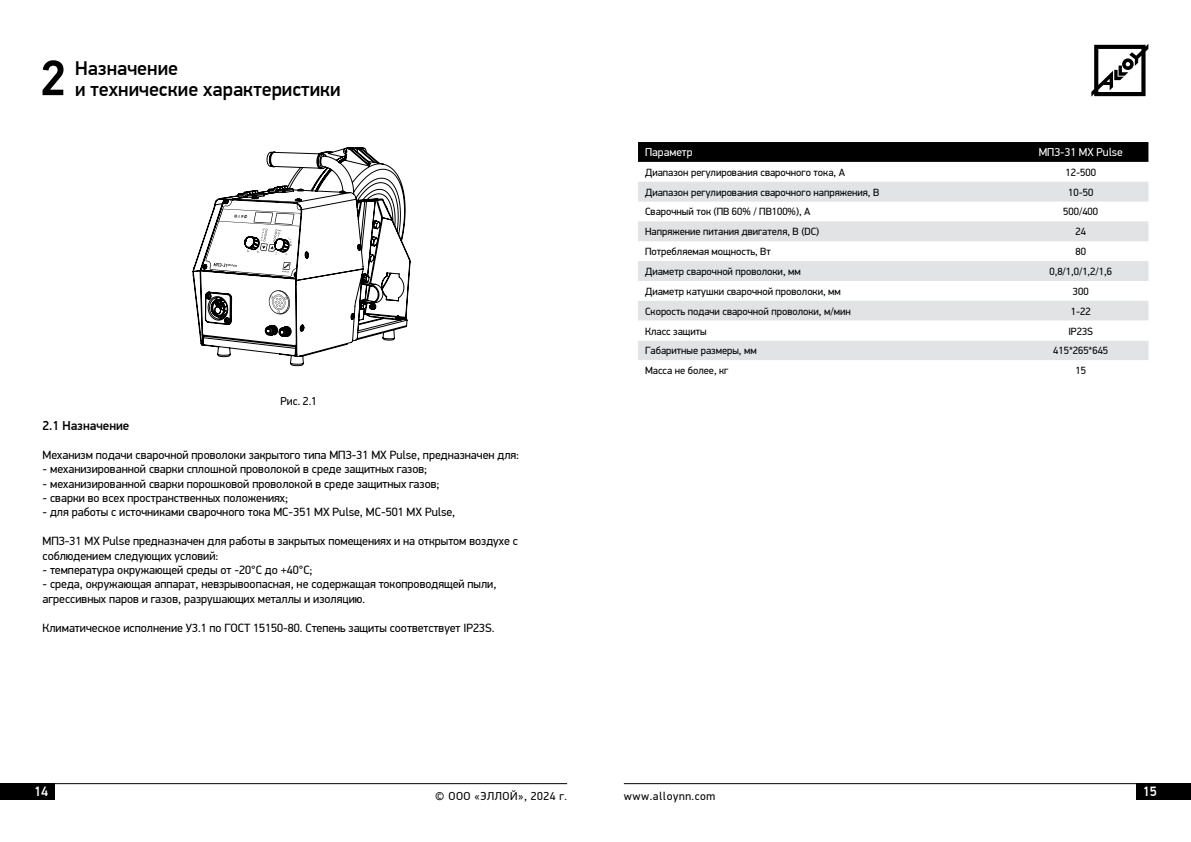
<style>
.page{position:relative;width:1191px;height:842px;background:#fff}
.page>*{position:absolute;margin:0;border:0;box-sizing:border-box;transform-origin:0 0}
.t1{font:500 20px/21px "PF Din Display Pro";color:#000}
.t2{font:500 13.6px "PF Din Display Pro";color:#fff}
.t3{font:500 13px "PF Din Display Pro";color:#000}
.t4{font:12px/14.4px "PF Din Display Pro";color:#000}
.t5{font:11.5px "PF Din Display Pro";letter-spacing:.05em;color:#000}
.t6{font:11.5px "PF Din Display Pro";color:#fff}
.t7{font:10.5px "PF Din Display Pro";color:#000}
</style>
<div class="page">
<svg style="left:1091px;top:44px;width:57px;height:53px"></svg>
<div style="left:1136px;top:783px;width:55px;height:16px;background:#000"></div>
<div style="left:0;top:783px;width:55px;height:16px;background:#000"></div>
<hr style="left:624px;top:783px;width:532px;height:1px;background:#000">
<hr style="left:34px;top:783px;width:533px;height:1px;background:#000">
<svg style="left:43px;top:60px;width:21px;height:35px"></svg>
<div style="left:638px;top:142px;width:510px;height:20px;background:#000"></div>
<div style="left:638px;top:182px;width:510px;height:20px;background:#e1e3e4"></div>
<svg style="left:638px;top:221px;width:510px;height:100px;fill:#e1e3e4"></svg>
<div style="left:638px;top:341px;width:510px;height:19px;background:#e1e3e4"></div>
<svg style="left:192px;top:147px;width:218px;height:219px"></svg>
<svg style="left:205px;top:199px;width:97px;height:138px"></svg>
<h1 class="t1" style="left:75px;top:58px;width:267px">Назначение<br>и технические характеристики</h1>
<p class="t5" style="left:280px;top:394px;width:38px">Рис. 2.1</p>
<p class="t3" style="left:43px;top:418px;width:88px">2.1 Назначение</p>
<p class="t4" style="left:43px;top:448px;width:478px">Механизм подачи сварочной проволоки закрытого типа МПЗ-31 МХ Pulse, предназначен для:</p>
<p class="t4" style="left:43px;top:462px;width:386px">- механизированной сварки сплошной проволокой в среде защитных газов;</p>
<p class="t4" style="left:43px;top:476px;width:398px">- механизированной сварки порошковой проволокой в среде защитных газов;</p>
<p class="t4" style="left:43px;top:491px;width:247px">- сварки во всех пространственных положениях;</p>
<p class="t4" style="left:43px;top:505px;width:414px">- для работы с источниками сварочного тока МС-351 МХ Pulse, МС-501 МХ Pulse,</p>
<p class="t4" style="left:43px;top:534px;width:477px">МПЗ-31 МХ Pulse предназначен для работы в закрытых помещениях и на открытом воздухе с соблюдением следующих условий:</p>
<p class="t4" style="left:43px;top:563px;width:272px">- температура окружающей среды от -20°С до +40°С;</p>
<p class="t4" style="left:43px;top:577px;width:455px">- среда, окружающая аппарат, невзрывоопасная, не содержащая токопроводящей пыли, агрессивных паров и газов, разрушающих металлы и изоляцию.</p>
<p class="t4" style="left:43px;top:620px;width:453px">Климатическое исполнение У3.1 по ГОСТ 15150-80. Степень защиты соответствует IP23S.</p>
<p class="t6" style="left:645px;top:146px;width:49px">Параметр</p>
<p class="t6" style="left:1038px;top:146px;width:85px">МПЗ-31 МХ Pulse</p>
<p class="t7" style="left:645px;top:166px;width:201px">Диапазон регулирования сварочного тока, А</p>
<p class="t7" style="left:1065px;top:166px;width:32px">12-500</p>
<p class="t7" style="left:645px;top:186px;width:236px">Диапазон регулирования сварочного напряжения, В</p>
<p class="t7" style="left:1068px;top:186px;width:27px">10-50</p>
<p class="t7" style="left:645px;top:206px;width:167px">Сварочный ток (ПВ 60% / ПВ100%), А</p>
<p class="t7" style="left:1063px;top:206px;width:36px">500/400</p>
<p class="t7" style="left:645px;top:225px;width:176px">Напряжение питания двигателя, В (DC)</p>
<p class="t7" style="left:1075px;top:225px;width:12px">24</p>
<p class="t7" style="left:645px;top:245px;width:127px">Потребляемая мощность, Вт</p>
<p class="t7" style="left:1075px;top:245px;width:12px">80</p>
<p class="t7" style="left:645px;top:265px;width:157px">Диаметр сварочной проволоки, мм</p>
<p class="t7" style="left:1049px;top:265px;width:64px">0,8/1,0/1,2/1,6</p>
<p class="t7" style="left:645px;top:285px;width:197px">Диаметр катушки сварочной проволоки, мм</p>
<p class="t7" style="left:1072px;top:285px;width:17px">300</p>
<p class="t7" style="left:645px;top:305px;width:207px">Скорость подачи сварочной проволоки, м/мин</p>
<p class="t7" style="left:1070px;top:305px;width:21px">1-22</p>
<p class="t7" style="left:645px;top:325px;width:63px">Класс защиты</p>
<p class="t7" style="left:1068px;top:325px;width:26px">IP23S</p>
<p class="t7" style="left:645px;top:345px;width:113px">Габаритные размеры, мм</p>
<p class="t7" style="left:1053px;top:345px;width:56px">415*265*645</p>
<p class="t7" style="left:645px;top:364px;width:85px">Масса не более, кг</p>
<p class="t7" style="left:1075px;top:364px;width:12px">15</p>
<p class="t2" style="left:34px;top:783px;width:16px">14</p>
<p class="t5" style="left:435px;top:789px;width:133px">© ООО «ЭЛЛОЙ», 2024 г.</p>
<p class="t5" style="left:624px;top:789px;width:93px">www.alloynn.com</p>
<p class="t2" style="left:1142px;top:783px;width:16px">15</p>
</div>
